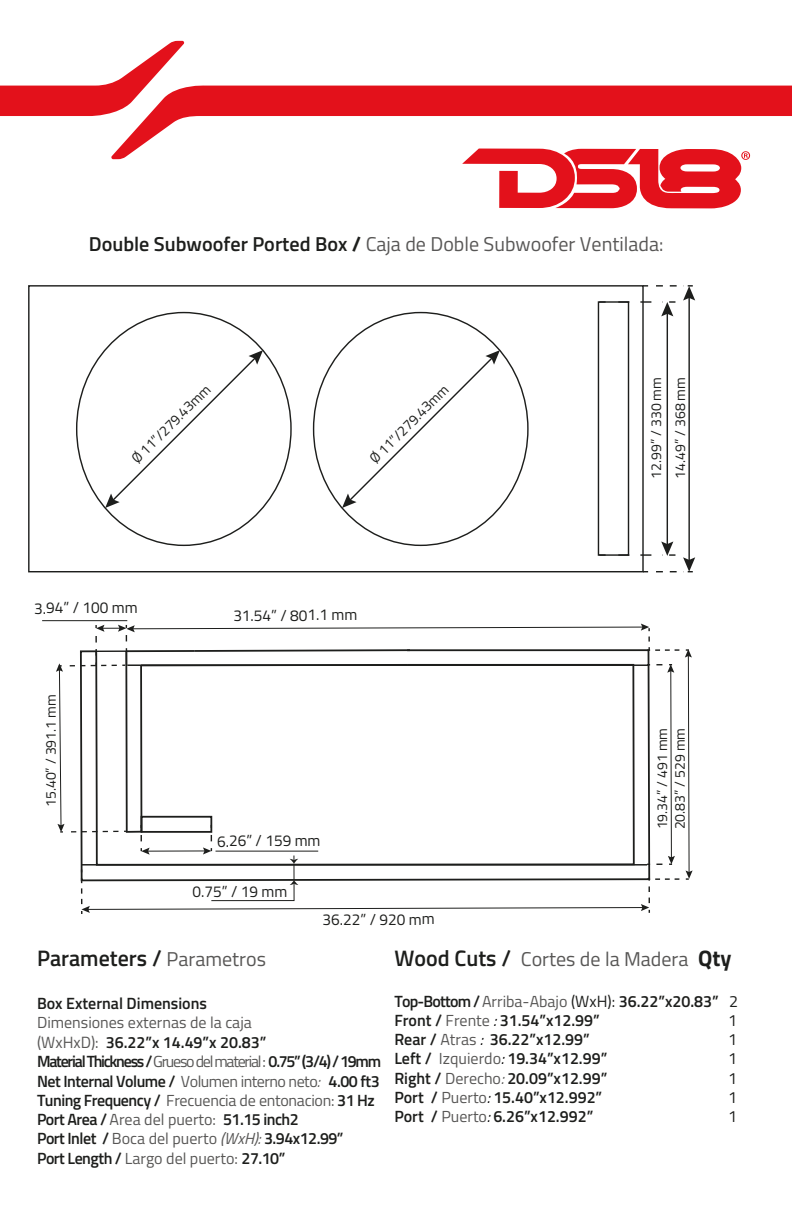
<style>
.page{position:relative;width:792px;height:1224px;background:#fff}
.page>*{position:absolute;margin:0;border:0;box-sizing:border-box;transform-origin:0 0}
.t1{font:600 22.4px "Titillium Web";color:#1d1e1c}
.t2{font:20px "Titillium Web";color:#585756}
.t3{font:600 16.2px/19.6px "Titillium Web";letter-spacing:-.03em;color:#1d1e1c}
.t4{font:600 16.2px/19.2px "Titillium Web";color:#1d1e1c}
.t5{font:16.2px "Titillium Web";color:#1d1e1c}
.t6{font:16px "Titillium Web";color:#585756}
.t7{font:15.8px "Titillium Web";letter-spacing:-.005em;color:#1d1e1c}
.t8{font:14.2px/24px "Titillium Web";color:#1d1e1c}
.s1{font-weight:600;font-size:20.2px;color:#1d1e1c}
.s2{font-weight:700;font-size:20.2px;color:#1d1e1c}
.s3{font-weight:400;font-size:20px;color:#585756}
.s4{font-weight:400;color:#585756}
.s5{font-weight:400;font-size:16px;color:#585756}
.s6{font-weight:400;font-style:italic;font-size:16px;color:#585756}
.s7{font-weight:600;font-size:16.2px;color:#1d1e1c}
.s8{font-weight:600;font-size:22.4px;color:#1d1e1c}
.s9{font-weight:700;font-size:22.4px;color:#1d1e1c}
.s10{font-weight:400}
.s11{font-weight:400;font-style:italic;font-size:16px;color:#000}
</style>
<div class="page">
<svg style="left:111px;top:85px;width:681px;height:74px"></svg>
<svg style="left:0;top:41px;width:185px;height:75px"></svg>
<svg style="left:462px;top:149px;width:288px;height:59px"></svg>
<div style="left:598px;top:301px;width:31px;height:255px;border:1px solid #1d1e1c"></div>
<svg style="left:599px;top:554px;width:7px;height:2px"></svg>
<svg style="left:599px;top:301px;width:7px;height:2px"></svg>
<hr style="left:688px;top:296px;width:2px;height:266px;background:#1d1e1c">
<hr style="left:667px;top:312px;width:1px;height:234px;background:#1d1e1c">
<svg style="left:618px;top:285px;width:77px;height:31px"></svg>
<svg style="left:618px;top:541px;width:77px;height:31px"></svg>
<svg style="left:342px;top:350px;width:158px;height:158px"></svg>
<svg style="left:105px;top:350px;width:158px;height:158px"></svg>
<hr style="left:42px;top:620px;width:85px;height:1px;background:#1d1e1c">
<svg style="left:56px;top:624px;width:637px;height:290px"></svg>
<div style="left:141px;top:816px;width:71px;height:17px;border:2px solid #1d1e1c"></div>
<hr style="left:127px;top:664px;width:522px;height:2px;background:#1d1e1c">
<hr style="left:82px;top:864px;width:565px;height:2px;background:#1d1e1c">
<p class="t2" style="left:89px;top:229px;width:576px"><span class="s1">Double Subwoofer Ported Box</span> <span class="s2">/</span> Caja de Doble Subwoofer Ventilada:</p>
<p class="t8" style="left:125px;top:452px;width:106px;rotate:-45deg">Ø 11”/279.43mm</p>
<p class="t8" style="left:363px;top:452px;width:106px;rotate:-45deg">Ø 11”/279.43mm</p>
<p class="t7" style="left:34px;top:596px;width:105px">3.94” / 100 mm</p>
<p class="t8" style="left:38px;top:807px;width:114px;rotate:-90deg">15.40” / 391.1 mm</p>
<p class="t7" style="left:233px;top:603px;width:126px">31.54” / 801.1 mm</p>
<p class="t7" style="left:217px;top:829px;width:105px">6.26” / 159 mm</p>
<p class="t7" style="left:193px;top:880px;width:96px">0.75” / 19 mm</p>
<p class="t7" style="left:323px;top:908px;width:114px">36.22” / 920 mm</p>
<p class="t8" style="left:644px;top:479px;width:103px;rotate:-90deg">12.99” / 330 mm<br>14.49” / 368 mm</p>
<p class="t8" style="left:653px;top:829px;width:103px;line-height:17.6px;rotate:-90deg">19.34” / 491 mm<br>20.83” / 529 mm</p>
<h1 class="t1" style="left:37px;top:941px;width:231px">Parameters / <span class="s3">Parametros</span></h1>
<p class="t4" style="left:37px;top:993px;width:171px">Box External Dimensions</p>
<p class="t6" style="left:37px;top:1011px;width:216px">Dimensiones externas de la caja</p>
<p class="t3" style="left:37px;top:1031px;width:346px"><span class="s4">(WxHxD):</span> 36.22”x 14.49”x 20.83”<br>MaterialThickness/<span class="s5">Grueso delmaterial:</span> 0.75”(3/4)/19mm<br>Net Internal Volume / <span class="s5">Volumen interno neto</span><span class="s6">:</span> 4.00 ft3</p>
<p class="t6" style="left:37px;top:1089px;width:339px"><span class="s7">Tuning Frequency /</span> Frecuencia de entonacion: <span class="s7">31 Hz</span></p>
<p class="t3" style="left:37px;top:1109px;width:308px">Port Area /<span class="s5">Area del puerto:</span> 51.15 inch2<br>Port Inlet / <span class="s5">Boca del puerto</span> <span class="s6">(WxH):</span> 3.94x12.99”<br>Port Length / <span class="s5">Largo del puerto:</span> 27.10”</p>
<p class="t2" style="left:394px;top:945px;width:339px"><span class="s8">Wood Cuts /</span> Cortes de la Madera <span class="s9">Qty</span></p>
<p class="t4" style="left:394px;top:991px;width:345px">Top-Bottom/<span class="s5">Arriba-Abajo</span> <span class="s10">(WxH):</span> 36.22”x20.83” <span class="s10">2<br></span>Front / <span class="s5">Frente</span> <span class="s11">:</span> 31.54”x12.99”</p>
<p class="t5" style="left:728px;top:1008px;width:10px">1</p>
<p class="t4" style="left:394px;top:1029px;width:197px">Rear / <span class="s5">Atras</span> <span class="s11">:</span> 36.22”x12.99”</p>
<p class="t5" style="left:728px;top:1028px;width:10px">1</p>
<p class="t4" style="left:394px;top:1048px;width:214px">Left / <span class="s5">Izquierdo</span><span class="s11">:</span> 19.34”x12.99”</p>
<p class="t5" style="left:728px;top:1047px;width:10px">1</p>
<p class="t4" style="left:394px;top:1067px;width:214px">Right / <span class="s5">Derecho</span><span class="s6">:</span> 20.09”x12.99”</p>
<p class="t5" style="left:728px;top:1066px;width:10px">1</p>
<p class="t4" style="left:394px;top:1087px;width:209px">Port / <span class="s5">Puerto</span><span class="s11">:</span> 15.40”x12.992”</p>
<p class="t5" style="left:728px;top:1085px;width:10px">1</p>
<p class="t4" style="left:394px;top:1106px;width:200px">Port / <span class="s5">Puerto</span><span class="s11">:</span> 6.26”x12.992”</p>
<p class="t5" style="left:728px;top:1104px;width:10px">1</p>
</div>
